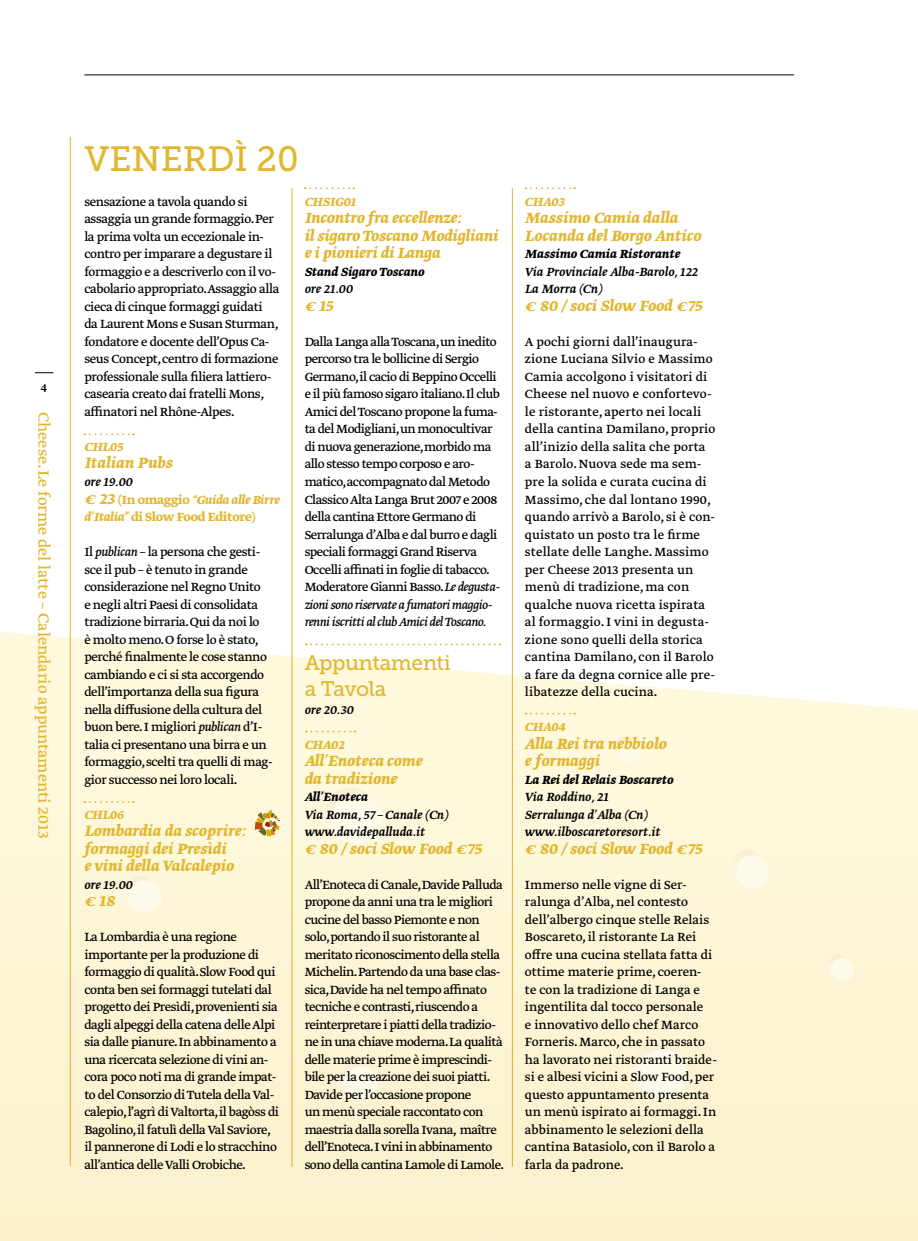
<style>
.page{position:relative;width:918px;height:1241px;background:#fff}
.page>*{position:absolute;margin:0;border:0;box-sizing:border-box;transform-origin:0 0}
.t1{font:35px "Museo Slab 500";color:#e1b730}
.t2{font:21px/26.2px "Museo Slab 500";letter-spacing:-.02em;color:#e1b730}
.t3{font:italic 700 17.5px/17.5px "Greta Text";color:#e1b730}
.t4{font:17.5px "Greta Text";color:#e1b730}
.t5{font:14px/17.5px "Greta Text";letter-spacing:-.025em;color:#000}
.t6{font:14px/17.5px "Greta Text";letter-spacing:.01em;color:#000}
.t7{font:14px/17.5px "Greta Text";color:#000}
.t8{font:14px/17.5px "Greta Text Medium Italic Minus";color:#000}
.t9{font:italic 700 14px "Greta Text";color:#000}
.t10{font:700 14px/17.5px "Greta Text";letter-spacing:-.02em;color:#e1b730}
.t11{font:italic 700 14px "Greta Text";color:#e1b730}
.s1{font-style:italic;font-size:17.5px}
.s2{font-style:italic}
</style>
<div class="page">
<svg style="left:0;top:630px;width:918px;height:610px;background:#fcf5d8"></svg>
<svg style="left:630px;top:1042px;width:51px;height:51px"></svg>
<div style="left:637px;top:1048px;width:50px;height:51px;background:#fffbeb;border-radius:50%"></div>
<div style="left:324px;top:787px;width:51px;height:50px;background:#faf1d7;border-radius:50%"></div>
<div style="left:331px;top:793px;width:50px;height:50px;background:#fffbeb;border-radius:50%"></div>
<div style="left:731px;top:850px;width:33px;height:33px;background:#faf1d7;border-radius:50%"></div>
<div style="left:736px;top:855px;width:33px;height:33px;background:#fffbeb;border-radius:50%"></div>
<svg style="left:339px;top:1061px;width:33px;height:33px"></svg>
<div style="left:345px;top:1066px;width:33px;height:33px;background:#fffbeb;border-radius:50%"></div>
<svg style="left:123px;top:875px;width:33px;height:33px"></svg>
<div style="left:129px;top:880px;width:33px;height:33px;background:#fffbeb;border-radius:50%"></div>
<svg style="left:827px;top:954px;width:22px;height:22px"></svg>
<div style="left:831px;top:957px;width:22px;height:23px;background:#fffbeb;border-radius:50%"></div>
<div style="left:614px;top:736px;width:22px;height:23px;background:#faf1d7;border-radius:50%"></div>
<div style="left:618px;top:740px;width:22px;height:22px;background:#fffbeb;border-radius:50%"></div>
<svg style="left:482px;top:1239px;width:23px;height:1px"></svg>
<svg style="left:202px;top:1006px;width:23px;height:22px"></svg>
<div style="left:206px;top:1010px;width:23px;height:22px;background:#fffbeb;border-radius:50%"></div>
<svg style="left:35px;top:372px;width:18px;height:1px"></svg>
<hr style="left:84px;top:74px;width:710px;height:1px;background:#000">
<hr style="left:292px;top:188px;width:1px;height:978px;background:#e1b730">
<hr style="left:512px;top:188px;width:1px;height:978px;background:#e1b730">
<svg style="left:84px;top:433px;width:50px;height:2px"></svg>
<svg style="left:84px;top:801px;width:50px;height:1px"></svg>
<svg style="left:305px;top:187px;width:49px;height:2px"></svg>
<svg style="left:525px;top:187px;width:50px;height:2px"></svg>
<svg style="left:525px;top:712px;width:50px;height:2px"></svg>
<svg style="left:306px;top:730px;width:49px;height:2px"></svg>
<svg style="left:306px;top:643px;width:194px;height:2px"></svg>
<svg style="left:255px;top:809px;width:25px;height:27px"></svg>
<hr style="left:70px;top:137px;width:1px;height:1028px;background:#e1b730">
<p class="t5" style="left:41px;top:379px;width:8px">4</p>
<p class="t4" style="left:54px;top:412px;width:427px;rotate:90deg">Cheese. Le forme del latte – Calendario appuntamenti 2013</p>
<h1 class="t1" style="left:84px;top:139px;width:216px">VENERdì 20</h1>
<p class="t5" style="left:84px;top:193px;width:196px">sensazione a tavola quando si assaggia un grande formaggio.Per la prima volta un eccezionale in&shy;contro per imparare a degustare il formaggio e a descriverlo con il vo&shy;cabolario appropriato.Assaggio alla cieca di cinque formaggi guidati da Laurent Mons e Susan Sturman, fondatore e docente dell’Opus Ca&shy;seus Concept,centro di formazione professionale sulla filiera lattiero&shy;casearia creato dai fratelli Mons, affinatori nel Rhône-Alpes.</p>
<p class="t11" style="left:84px;top:438px;width:40px">CHL05</p>
<p class="t3" style="left:84px;top:455px;width:90px">Italian Pubs</p>
<p class="t8" style="left:84px;top:474px;width:50px">ore 19.00</p>
<p class="t10" style="left:84px;top:491px;width:197px"><span class="s1">€ 23</span> (In omaggio <span class="s2">“Guida alle Birre d’Italia”</span> di Slow Food Editore)</p>
<p class="t5" style="left:84px;top:543px;width:190px">Il <span class="s2">publican</span> – la persona che gesti&shy;sce il pub – è tenuto in grande considerazione nel Regno Unito<br>e negli altri Paesi di consolidata tradizione birraria.Qui da noi lo<br>è molto meno.O forse lo è stato, perché finalmente le cose stanno cambiando e ci si sta accorgendo dell’importanza della sua figura nella diffusione della cultura del buon bere.I migliori <span class="s2">publican</span> d’I&shy;talia ci presentano una birra e un formaggio,scelti tra quelli di mag&shy;gior successo nei loro locali.</p>
<p class="t11" style="left:84px;top:806px;width:41px">CHL06</p>
<p class="t3" style="left:84px;top:823px;width:163px">Lombardia da scoprire: formaggi dei Presìdi<br>e vini della Valcalepio</p>
<p class="t8" style="left:84px;top:876px;width:50px">ore 19.00</p>
<p class="t3" style="left:84px;top:893px;width:32px">€ 18</p>
<p class="t5" style="left:84px;top:928px;width:196px">La Lombardia è una regione importante per la produzione di formaggio di qualità.Slow Food qui conta ben sei formaggi tutelati dal progetto dei Presìdi,provenienti sia dagli alpeggi della catena delle Alpi sia dalle pianure.In abbinamento a una ricercata selezione di vini an&shy;cora poco noti ma di grande impat&shy;to del Consorzio di Tutela della Val&shy;calepio,l’agrì di Valtorta,il bagòss di Bagolino,il fatulì della Val Saviore, il pannerone di Lodi e lo stracchino all’antica delle Valli Orobiche.</p>
<p class="t11" style="left:305px;top:193px;width:53px">CHSIG01</p>
<p class="t3" style="left:305px;top:210px;width:195px">Incontro fra eccellenze:<br>il sigaro Toscano Modigliani e i pionieri di Langa</p>
<p class="t9" style="left:305px;top:263px;width:122px">Stand Sigaro Toscano</p>
<p class="t8" style="left:305px;top:281px;width:50px">ore 21.00</p>
<p class="t3" style="left:305px;top:298px;width:30px">€ 15</p>
<p class="t5" style="left:305px;top:333px;width:197px">Dalla Langa alla Toscana,un inedito percorso tra le bollicine di Sergio Germano,il cacio di Beppino Occelli e il più famoso sigaro italiano.Il club Amici del Toscano propone la fuma&shy;ta del Modigliani,un monocultivar di nuova generazione,morbido ma allo stesso tempo corposo e aro&shy;matico,accompagnato dal Metodo Classico Alta Langa Brut 2007 e 2008 della cantina Ettore Germano di Serralunga d’Alba e dal burro e dagli speciali formaggi Grand Riserva Occelli affinati in foglie di tabacco.<br>Moderatore Gianni Basso.<span class="s2">Le degusta&shy;zioni sono riservate a fumatori maggio&shy;renni iscritti al club Amici del Toscano.</span></p>
<h2 class="t2" style="left:305px;top:649px;width:148px">Appuntamenti a Tavola</h2>
<p class="t8" style="left:305px;top:701px;width:50px">ore 20.30</p>
<p class="t11" style="left:305px;top:736px;width:41px">CHA02</p>
<p class="t3" style="left:305px;top:753px;width:119px">All’Enoteca come da tradizione</p>
<p class="t9" style="left:305px;top:788px;width:65px">All’Enoteca</p>
<p class="t8" style="left:305px;top:806px;width:145px">Via Roma, 57 – Canale (Cn) www.davidepalluda.it</p>
<p class="t3" style="left:305px;top:840px;width:179px">€ 80 / soci Slow Food €75</p>
<p class="t5" style="left:305px;top:876px;width:201px">All’Enoteca di Canale,Davide Palluda propone da anni una tra le migliori cucine del basso Piemonte e non solo,portando il suo ristorante al meritato riconoscimento della stella Michelin.Partendo da una base clas&shy;sica,Davide ha nel tempo affinato tecniche e contrasti,riuscendo a reinterpretare i piatti della tradizio&shy;ne in una chiave moderna.La qualità delle materie prime è imprescindi&shy;bile per la creazione dei suoi piatti.<br>Davide per l’occasione propone<br>un menù speciale raccontato con maestria dalla sorella Ivana, maître dell’Enoteca.I vini in abbinamento sono della cantina Lamole di Lamole.</p>
<p class="t11" style="left:525px;top:193px;width:41px">CHA03</p>
<p class="t3" style="left:525px;top:210px;width:178px">Massimo Camia dalla<br>Locanda del Borgo Antico</p>
<p class="t9" style="left:525px;top:246px;width:157px">Massimo Camia Ristorante</p>
<p class="t8" style="left:525px;top:264px;width:174px">Via Provinciale Alba-Barolo, 122<br>La Morra (Cn)</p>
<p class="t3" style="left:525px;top:298px;width:179px">€ 80 / soci Slow Food €75</p>
<p class="t6" style="left:525px;top:333px;width:192px">A pochi giorni dall’inaugura&shy;zione Luciana Silvio e Massimo<br>Camia accolgono i visitatori di<br>Cheese nel nuovo e confortevo&shy;le ristorante, aperto nei locali della cantina Damilano, proprio all’inizio della salita che porta a Barolo. Nuova sede ma sem&shy;pre la solida e curata cucina di<br>Massimo, che dal lontano 1990, quando arrivò a Barolo, si è con&shy;quistato un posto tra le firme stellate delle Langhe. Massimo per Cheese 2013 presenta un menù di tradizione, ma con qualche nuova ricetta ispirata al formaggio. I vini in degusta&shy;zione sono quelli della storica cantina Damilano, con il Barolo a fare da degna cornice alle pre&shy;libatezze della cucina.</p>
<p class="t11" style="left:525px;top:718px;width:42px">CHA04</p>
<p class="t3" style="left:525px;top:735px;width:143px">Alla Rei tra nebbiolo e formaggi</p>
<p class="t9" style="left:525px;top:771px;width:150px">La Rei del Relais Boscareto</p>
<p class="t8" style="left:525px;top:789px;width:137px">Via Roddino, 21<br>Serralunga d’Alba (Cn) www.ilboscaretoresort.it</p>
<p class="t3" style="left:525px;top:840px;width:179px">€ 80 / soci Slow Food €75</p>
<p class="t7" style="left:525px;top:876px;width:193px">Immerso nelle vigne di Ser&shy;ralunga d’Alba, nel contesto dell’albergo cinque stelle Relais<br>Boscareto, il ristorante La Rei offre una cucina stellata fatta di ottime materie prime, coeren-<br>te con la tradizione di Langa e ingentilita dal tocco personale<br>e innovativo dello chef Marco<br>Forneris. Marco, che in passato ha lavorato nei ristoranti braide&shy;si e albesi vicini a Slow Food, per questo appuntamento presenta un menù ispirato ai formaggi. In abbinamento le selezioni della cantina Batasiolo, con il Barolo a farla da padrone.</p>
</div>
